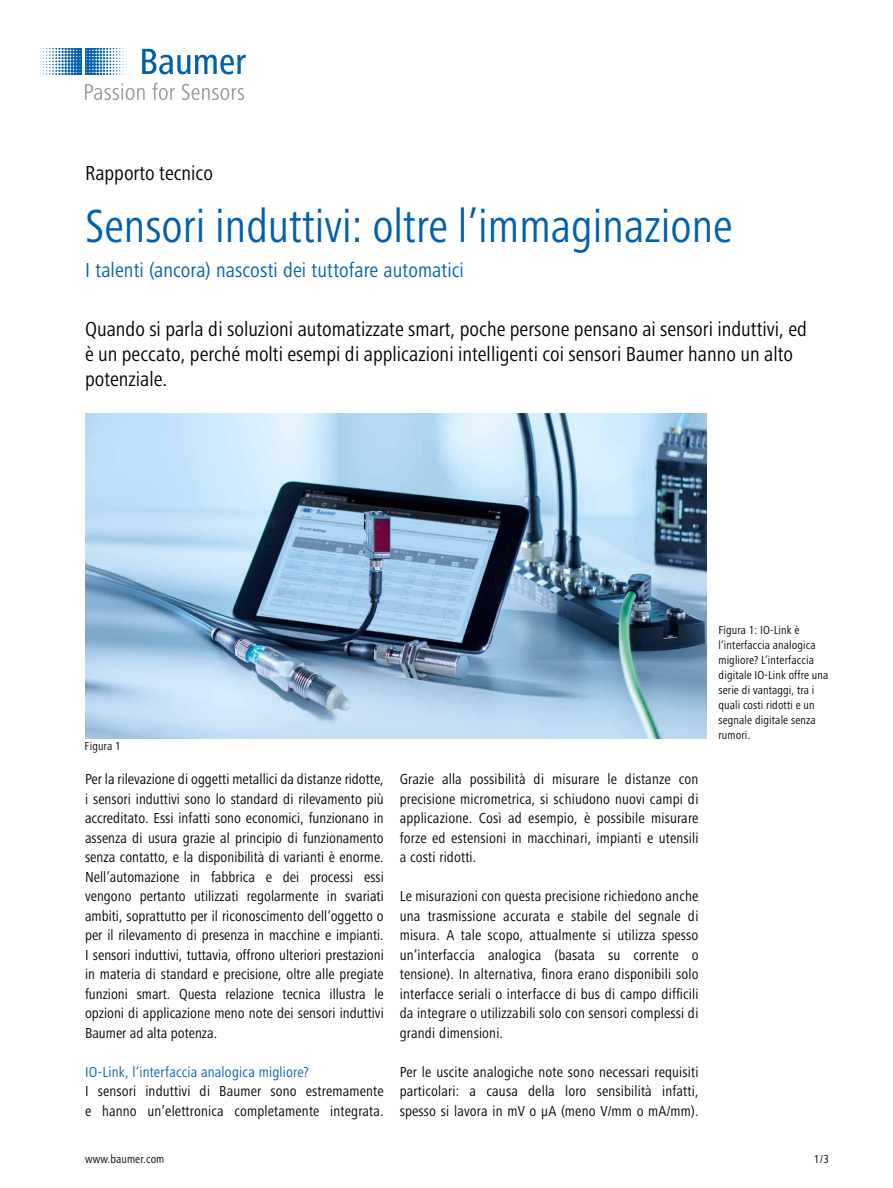
<style>
.page{position:relative;width:893px;height:1188px;background:#fff}
.page>*{position:absolute;margin:0;border:0;box-sizing:border-box;transform-origin:0 0}
.t1{font:condensed 48px "Frutiger Next Pro";color:#0060ad}
.t2{font:condensed 21px/25.5px "Frutiger Next Pro";color:#000}
.t3{font:condensed 21px "Frutiger Next Pro";letter-spacing:.005em;color:#0060ad}
.t4{font:condensed 15px/19.5px "Frutiger Next Pro";letter-spacing:.01em;color:#000;text-align:justify}
.t5{font:condensed 15px "Frutiger Next Pro";letter-spacing:.01em;color:#0060ad}
.t6{font:condensed 12px/15px "Frutiger Next Pro";letter-spacing:.01em;color:#000}
</style>
<div class="page">
<img style="left:85px;top:414px;width:621px;height:325px">
<svg style="left:142px;top:49px;width:104px;height:25px"></svg>
<svg style="left:40px;top:49px;width:87px;height:26px"></svg>
<svg style="left:85px;top:83px;width:60px;height:17px"></svg>
<svg style="left:152px;top:83px;width:23px;height:17px"></svg>
<svg style="left:182px;top:84px;width:62px;height:16px"></svg>
<h2 class="t2" style="left:85px;top:160px;width:130px">Rapporto tecnico</h2>
<h1 class="t1" style="left:85px;top:199px;width:649px">Sensori induttivi: oltre l’immaginazione</h1>
<h2 class="t3" style="left:85px;top:258px;width:380px">I talenti (ancora) nascosti dei tuttofare automatici</h2>
<h2 class="t2" style="left:85px;top:316px;width:723px">Quando si parla di soluzioni automatizzate smart, poche persone pensano ai sensori induttivi, ed è un peccato, perché molti esempi di applicazioni intelligenti coi sensori Baumer hanno un alto potenziale.</h2>
<p class="t6" style="left:85px;top:739px;width:38px">Figura 1</p>
<p class="t4" style="left:85px;top:769px;width:300px">Per la rilevazione di oggetti metallici da distanze ridotte, i sensori induttivi sono lo standard di rilevamento più accreditato. Essi infatti sono economici, funzionano in assenza di usura grazie al principio di funzionamento senza contatto, e la disponibilità di varianti è enorme.<br>Nell’automazione in fabbrica e dei processi essi vengono pertanto utilizzati regolarmente in svariati ambiti, soprattutto per il riconoscimento dell’oggetto o per il rilevamento di presenza in macchine e impianti.<br>I sensori induttivi, tuttavia, offrono ulteriori prestazioni in materia di standard e precisione, oltre alle pregiate funzioni smart. Questa relazione tecnica illustra le opzioni di applicazione meno note dei sensori induttivi Baumer ad alta potenza.</p>
<p class="t5" style="left:85px;top:1063px;width:225px">IO-Link, l’interfaccia analogica migliore?</p>
<p class="t4" style="left:85px;top:1081px;width:300px">I sensori induttivi di Baumer sono estremamente e hanno un’elettronica completamente integrata.</p>
<p class="t4" style="left:400px;top:769px;width:300px">Grazie alla possibilità di misurare le distanze con precisione micrometrica, si schiudono nuovi campi di applicazione. Così ad esempio, è possibile misurare forze ed estensioni in macchinari, impianti e utensili a costi ridotti.</p>
<p class="t4" style="left:400px;top:886px;width:300px">Le misurazioni con questa precisione richiedono anche una trasmissione accurata e stabile del segnale di misura. A tale scopo, attualmente si utilizza spesso un’interfaccia analogica (basata su corrente o tensione). In alternativa, finora erano disponibili solo interfacce seriali o interfacce di bus di campo difficili da integrare o utilizzabili solo con sensori complessi di grandi dimensioni.</p>
<p class="t4" style="left:400px;top:1062px;width:300px">Per le uscite analogiche note sono necessari requisiti particolari: a causa della loro sensibilità infatti, spesso si lavora in mV o µA (meno V/mm o mA/mm).</p>
<p class="t6" style="left:718px;top:622px;width:112px">Figura 1: IO-Link è l’interfaccia analogica migliore? L’interfaccia digitale IO-Link offre una serie di vantaggi, tra i quali costi ridotti e un segnale digitale senza rumori.</p>
<p class="t6" style="left:85px;top:1152px;width:81px">www.baumer.com</p>
<p class="t6" style="left:814px;top:1152px;width:17px">1/3</p>
</div>
